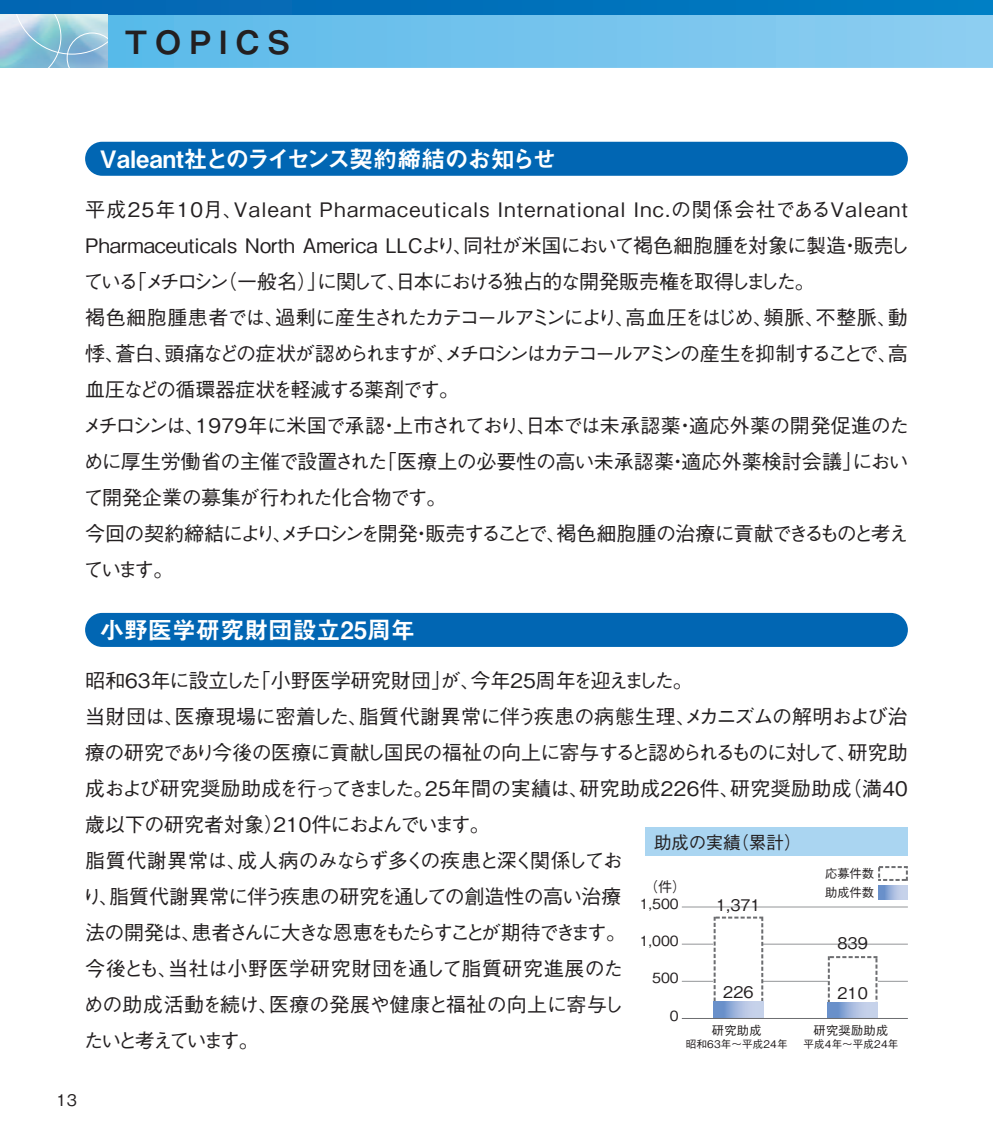
<style>
.page{position:relative;width:993px;height:1134px;background:#fff}
.page>*{position:absolute;margin:0;border:0;box-sizing:border-box;transform-origin:0 0}
.t1{font:32px "Midashi Go Pro MB31 90 pv RKSJ H";letter-spacing:.25em;color:#231f20}
.t2{font:24px "Midashi Go Pro MB31 90 pv RKSJ H";letter-spacing:-.035em;color:#fff}
.t3{font:24px "Midashi Go Pro MB31 90 pv RKSJ H";color:#fff}
.t4{font:20px/36px "Gothic BBB Pro Medium 90 pv RKSJ H";letter-spacing:-.025em;color:#231f20}
.t5{font:17.6px "Gothic BBB Pro Medium 90 pv RKSJ H";color:#231f20}
.t6{font:16px "Gothic BBB Pro Medium 90 pv RKSJ H";color:#231f20}
.t7{font:14px "Gothic BBB Pro Medium 90 pv RKSJ H";color:#231f20}
.t8{font:12.2px "Gothic BBB Pro Medium 90 pv RKSJ H";letter-spacing:.02em;color:#231f20}
.t9{font:12.2px/19px "Gothic BBB Pro Medium 90 pv RKSJ H";color:#231f20}
.t10{font:10.4px "Gothic BBB Pro Medium 90 pv RKSJ H";letter-spacing:.02em;color:#231f20}
</style>
<div class="page">
<svg style="left:108px;top:14px;width:884px;height:54px;background:#71c2ec"></svg>
<svg style="left:0;top:0;width:992px;height:14px;background:#0170ba"></svg>
<svg style="left:0;top:14px;width:108px;height:54px;background:#a1cadd"></svg>
<div style="left:645px;top:827px;width:262px;height:29px;background:#aad5f1"></div>
<div style="left:85px;top:142px;width:822px;height:34px;background:#0166b3;border-radius:17px"></div>
<div style="left:85px;top:613px;width:822px;height:34px;background:#0166b3;border-radius:17px"></div>
<hr style="left:681px;top:981px;width:226px;height:1px;background:#939598">
<hr style="left:681px;top:944px;width:226px;height:1px;background:#939598">
<hr style="left:681px;top:906px;width:226px;height:1px;background:#939598">
<svg style="left:713px;top:916px;width:50px;height:86px"></svg>
<svg style="left:878px;top:866px;width:29px;height:15px"></svg>
<svg style="left:713px;top:1002px;width:50px;height:16px"></svg>
<svg style="left:827px;top:956px;width:50px;height:47px"></svg>
<svg style="left:827px;top:1003px;width:50px;height:15px"></svg>
<svg style="left:878px;top:885px;width:29px;height:15px"></svg>
<hr style="left:681px;top:1018px;width:226px;height:1px;background:#6c6d70">
<h1 class="t1" style="left:125px;top:30px;width:166px">TOPICS</h1>
<p class="t2" style="left:100px;top:150px;width:457px">Valeant社とのライセンス契約締結のお知らせ</p>
<p class="t4" style="left:82px;top:194px;width:828px">平成25年10月、Valeant Pharmaceuticals International Inc.の関係会社であるValeant Pharmaceuticals North America LLCより、同社が米国において褐色細胞腫を対象に製造・販売している「メチロシン（一般名）」に関して、日本における独占的な開発販売権を取得しました。<br>褐色細胞腫患者では、過剰に産生されたカテコールアミンにより、高血圧をはじめ、頻脈、不整脈、動悸、蒼白、頭痛などの症状が認められますが、メチロシンはカテコールアミンの産生を抑制することで、高血圧などの循環器症状を軽減する薬剤です。<br>メチロシンは、1979年に米国で承認・上市されており、日本では未承認薬・適応外薬の開発促進のために厚生労働省の主催で設置された「医療上の必要性の高い未承認薬・適応外薬検討会議」において開発企業の募集が行われた化合物です。<br>今回の契約締結により、メチロシンを開発・販売することで、褐色細胞腫の治療に貢献できるものと考えています。</p>
<p class="t3" style="left:100px;top:621px;width:316px">小野医学研究財団設立25周年</p>
<p class="t4" style="left:82px;top:665px;width:826px">昭和63年に設立した「小野医学研究財団」が、今年25周年を迎えました。<br>当財団は、医療現場に密着した、脂質代謝異常に伴う疾患の病態生理、メカニズムの解明および治療の研究であり今後の医療に貢献し国民の福祉の向上に寄与すると認められるものに対して、研究助成および研究奨励助成を行ってきました。25年間の実績は、研究助成226件、研究奨励助成（満40歳以下の研究者対象）210件におよんでいます。<br>脂質代謝異常は、成人病のみならず多くの疾患と深く関係してお<br>り、脂質代謝異常に伴う疾患の研究を通しての創造性の高い治療<br>法の開発は、患者さんに大きな恩恵をもたらすことが期待できます。<br>今後とも、当社は小野医学研究財団を通して脂質研究進展のた<br>めの助成活動を続け、医療の発展や健康と福祉の向上に寄与し<br>たいと考えています。</p>
<p class="t5" style="left:654px;top:836px;width:149px">助成の実績（累計）</p>
<p class="t9" style="left:824px;top:865px;width:51px">応募件数助成件数</p>
<p class="t7" style="left:643px;top:881px;width:43px">（件）</p>
<p class="t7" style="left:639px;top:898px;width:40px">1,500</p>
<p class="t6" style="left:716px;top:899px;width:46px">1,371</p>
<p class="t7" style="left:639px;top:935px;width:40px">1,000</p>
<p class="t6" style="left:837px;top:937px;width:32px">839</p>
<p class="t6" style="left:837px;top:987px;width:32px">210</p>
<p class="t7" style="left:652px;top:973px;width:28px">500</p>
<p class="t6" style="left:723px;top:986px;width:32px">226</p>
<p class="t7" style="left:669px;top:1010px;width:10px">0</p>
<p class="t8" style="left:711px;top:1026px;width:51px">研究助成</p>
<p class="t10" style="left:685px;top:1040px;width:103px">昭和63年～平成24年</p>
<p class="t8" style="left:813px;top:1026px;width:76px">研究奨励助成</p>
<p class="t10" style="left:803px;top:1040px;width:96px">平成4年～平成24年</p>
<p class="t6" style="left:56px;top:1094px;width:22px">13</p>
</div>
